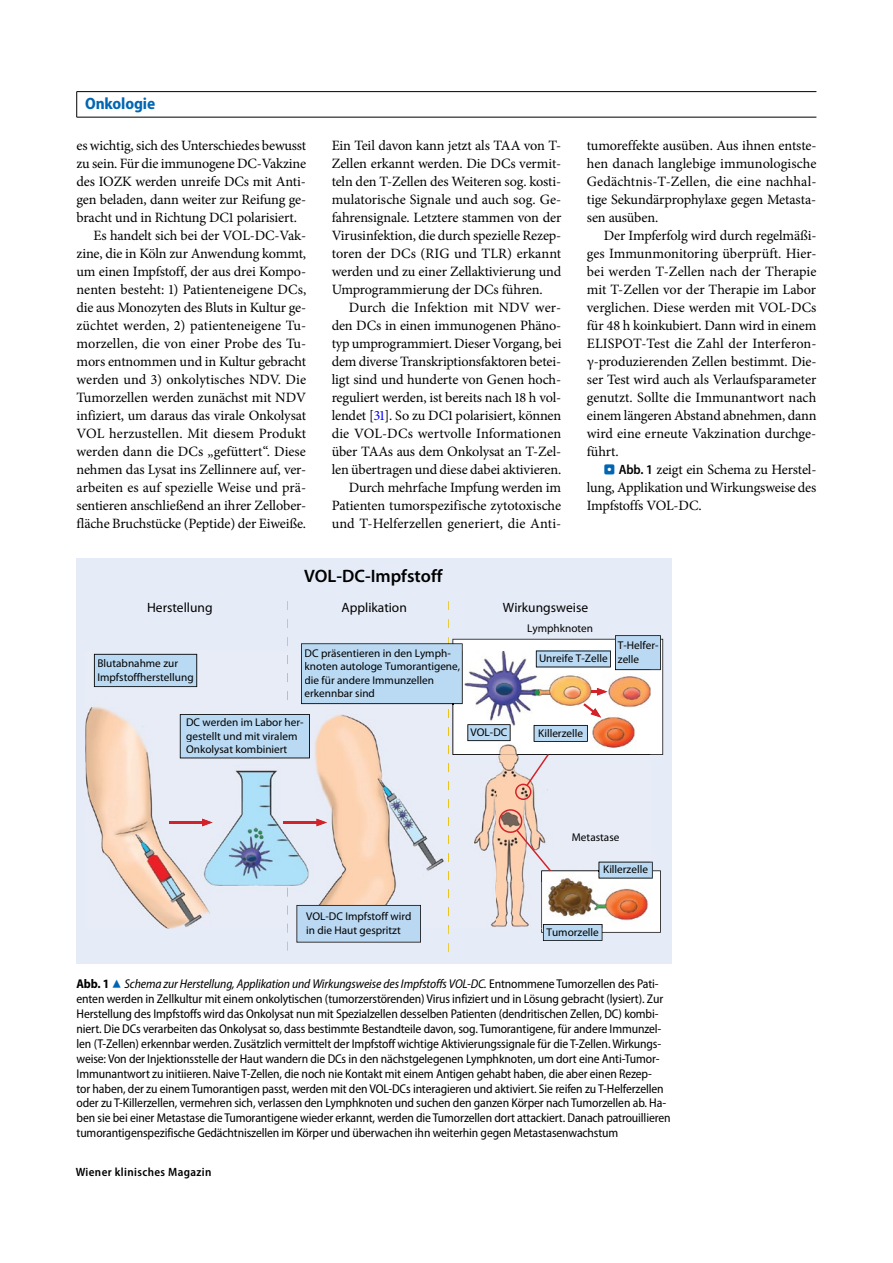
<style>
.page{position:relative;width:893px;height:1263px;background:#fff}
.page>*{position:absolute;margin:0;border:0;box-sizing:border-box;transform-origin:0 0}
.t1{font:600 18px "Myriad Pro";color:#000}
.t2{font:16.5px "Myriad Pro Bold Semi Cn 3";letter-spacing:-.005em;color:#0066b3}
.t3{font:14.25px/18px "Minion Pro";letter-spacing:-.01em;color:#000;text-align:justify}
.t4{font:13.5px "Myriad Pro";color:#000}
.t5{font:semi-condensed 12.75px/15px "Myriad Pro";letter-spacing:-.01em;color:#000}
.t6{font:12px "Myriad Pro Semibold Semi Cn 3";letter-spacing:.03em;color:#000}
.t7{font:11.25px/13.5px "Myriad Pro";color:#000}
.s1{color:#00f}
.s2{font-family:"Blik Buttons";font-size:13.5px;color:#0066b3}
.s3{font-family:"Myriad Pro";font-weight:600;font-stretch:semi-condensed;font-size:13.5px}
.s4{font-weight:700}
.s5{font-family:"Blik Buttons";font-stretch:normal;font-size:13.5px;color:#0066b3}
.s6{font-style:italic}
.s7{font-family:"Myriad Pro";font-weight:600;font-stretch:semi-condensed;font-size:18px}
</style>
<div class="page">
<div style="left:77px;top:558px;width:595px;height:406px;background:#e6ecf7"></div>
<img style="left:85px;top:654px;width:9px;height:158px">
<svg style="left:94px;top:635px;width:569px;height:317px"></svg>
<hr style="left:77px;top:91px;width:739px;height:1px;background:#000">
<svg style="left:76px;top:92px;width:1px;height:25px"></svg>
<hr style="left:77px;top:117px;width:739px;height:1px;background:#000">
<p class="t2" style="left:85px;top:95px;width:72px">Onkologie</p>
<p class="t3" style="left:77px;top:136px;width:231px">es wichtig, sich des Unterschiedes bewusst</p>
<p class="t3" style="left:77px;top:154px;width:231px">zu sein. Für die immunogene DC-Vakzine</p>
<p class="t3" style="left:77px;top:172px;width:231px">des IOZK werden unreife DCs mit Anti-</p>
<p class="t3" style="left:77px;top:190px;width:231px">gen beladen, dann weiter zur Reifung ge-</p>
<p class="t3" style="left:77px;top:208px;width:222px">bracht und in Richtung DC1 polarisiert.</p>
<p class="t3" style="left:94px;top:226px;width:214px">Es handelt sich bei der VOL-DC-Vak-</p>
<p class="t3" style="left:77px;top:244px;width:231px">zine, die in Köln zur Anwendung kommt,</p>
<p class="t3" style="left:77px;top:262px;width:231px">um einen Impfstoff, der aus drei Kompo-</p>
<p class="t3" style="left:77px;top:280px;width:231px">nenten besteht: 1) Patienteneigene DCs,</p>
<p class="t3" style="left:77px;top:298px;width:231px">die aus Monozyten des Bluts in Kultur ge-</p>
<p class="t3" style="left:77px;top:316px;width:231px">züchtet werden, 2) patienteneigene Tu-</p>
<p class="t3" style="left:77px;top:334px;width:231px">morzellen, die von einer Probe des Tu-</p>
<p class="t3" style="left:77px;top:352px;width:231px">mors entnommen und in Kultur gebracht</p>
<p class="t3" style="left:77px;top:370px;width:231px">werden und 3) onkolytisches NDV. Die</p>
<p class="t3" style="left:77px;top:388px;width:231px">Tumorzellen werden zunächst mit NDV</p>
<p class="t3" style="left:77px;top:406px;width:231px">infiziert, um daraus das virale Onkolysat</p>
<p class="t3" style="left:77px;top:424px;width:231px">VOL herzustellen. Mit diesem Produkt</p>
<p class="t3" style="left:77px;top:442px;width:231px">werden dann die DCs „gefüttert“. Diese</p>
<p class="t3" style="left:77px;top:460px;width:231px">nehmen das Lysat ins Zellinnere auf, ver-</p>
<p class="t3" style="left:77px;top:478px;width:231px">arbeiten es auf spezielle Weise und prä-</p>
<p class="t3" style="left:77px;top:496px;width:231px">sentieren anschließend an ihrer Zellober-</p>
<p class="t3" style="left:77px;top:514px;width:231px">fläche Bruchstücke (Peptide) der Eiweiße.</p>
<p class="t3" style="left:332px;top:136px;width:231px">Ein Teil davon kann jetzt als TAA von T-Zellen erkannt werden. Die DCs vermit&shy;teln den T-Zellen des Weiteren sog. kosti&shy;mulatorische Signale und auch sog. Ge&shy;fahrensignale. Letztere stammen von der Virusinfektion, die durch spezielle Rezep&shy;toren der DCs (RIG und TLR) erkannt werden und zu einer Zellaktivierung und Umprogrammierung der DCs führen.</p>
<p class="t3" style="left:332px;top:298px;width:231px;text-align:right">Durch die Infektion mit NDV wer&shy;den DCs in einen immunogenen Phäno&shy;typ umprogrammiert. Dieser Vorgang, bei dem diverse Transkriptionsfaktoren betei&shy;ligt sind und hunderte von Genen hoch&shy;reguliert werden, ist bereits nach 18 h vol&shy;lendet [<span class="s1">31</span>]. So zu DC1 polarisiert, können die VOL-DCs wertvolle Informationen über TAAs aus dem Onkolysat an T-Zel&shy;len übertragen und diese dabei aktivieren.<br>Durch mehrfache Impfung werden im Patienten tumorspezifische zytotoxische und T-Helferzellen generiert, die Anti-</p>
<p class="t1" style="left:304px;top:564px;width:140px">VOL-DC-Impfstoff</p>
<p class="t3" style="left:587px;top:136px;width:231px">tumoreffekte ausüben. Aus ihnen entste&shy;hen danach langlebige immunologische Gedächtnis-T-Zellen, die eine nachhal&shy;tige Sekundärprophylaxe gegen Metasta&shy;sen ausüben.</p>
<p class="t3" style="left:587px;top:226px;width:231px;text-indent:17px">Der Impferfolg wird durch regelmäßi&shy;ges Immunmonitoring überprüft. Hier&shy;bei werden T-Zellen nach der Therapie mit T-Zellen vor der Therapie im Labor verglichen. Diese werden mit VOL-DCs für 48 h koinkubiert. Dann wird in einem ELISPOT-Test die Zahl der Interferon&shy;γ-produzierenden Zellen bestimmt. Die&shy;ser Test wird auch als Verlaufsparameter genutzt. Sollte die Immunantwort nach einem längeren Abstand abnehmen, dann wird eine erneute Vakzination durchge&shy;führt.</p>
<p class="t3" style="left:587px;top:460px;width:231px;text-indent:17px"><span class="s2">.</span> <span class="s3">Abb. 1</span> zeigt ein Schema zu Herstel&shy;lung, Applikation und Wirkungsweise des Impfstoffs VOL-DC.</p>
<p class="t4" style="left:147px;top:599px;width:67px">Herstellung</p>
<p class="t4" style="left:342px;top:599px;width:67px">Applikation</p>
<p class="t4" style="left:503px;top:599px;width:87px">Wirkungsweise</p>
<p class="t7" style="left:527px;top:621px;width:67px">Lymphknoten</p>
<p class="t7" style="left:98px;top:656px;width:98px">Blutabnahme zur<br>Impfstoffherstellung</p>
<p class="t7" style="left:305px;top:646px;width:157px">DC präsentieren in den Lymph&shy;knoten autologe Tumorantigene, die für andere Immunzellen erkennbar sind</p>
<p class="t7" style="left:186px;top:715px;width:119px">DC werden im Labor her&shy;gestellt und mit viralem<br>Onkolysat kombiniert</p>
<p class="t7" style="left:618px;top:638px;width:42px">T-Helfer-</p>
<p class="t7" style="left:539px;top:652px;width:102px">Unreife T-Zelle zelle</p>
<p class="t7" style="left:471px;top:725px;width:38px">VOL-DC</p>
<p class="t7" style="left:538px;top:726px;width:46px">Killerzelle</p>
<p class="t7" style="left:306px;top:909px;width:107px">VOL-DC Impfstoff wird in die Haut gespritzt</p>
<p class="t7" style="left:572px;top:830px;width:49px">Metastase</p>
<p class="t7" style="left:603px;top:863px;width:46px">Killerzelle</p>
<p class="t7" style="left:588px;top:925px;width:7px">ll</p>
<p class="t7" style="left:546px;top:925px;width:54px">Tumorze e</p>
<p class="t5" style="left:77px;top:976px;width:595px"><span class="s4">Abb. 1</span> <span class="s5">8</span> <span class="s6">Schema zur Herstellung, Applikation und Wirkungsweise des Impfstoffs VOL-DC.</span> Entnommene Tumorzellen des Pati&shy;enten werden in Zellkultur mit einem onkolytischen (tumorzerstörenden) Virus infiziert und in Lösung gebracht (lysiert). Zur Herstellung des Impfstoffs wird das Onkolysat nun mit Spezialzellen desselben Patienten (dendritischen Zellen, DC) kombi&shy;niert. Die DCs verarbeiten das Onkolysat so, dass bestimmte Bestandteile davon, sog. Tumorantigene, für andere Immunzel&shy;len (T-Zellen) erkennbar werden. Zusätzlich vermittelt der Impfstoff wichtige Aktivierungssignale für die T-Zellen. Wirkungs&shy;weise: Von der Injektionsstelle der Haut wandern die DCs in den nächstgelegenen Lymphknoten, um dort eine Anti-Tumor-Immunantwort zu initiieren. Naive T-Zellen, die noch nie Kontakt mit einem Antigen gehabt haben, die aber einen Rezep-<br>tor haben, der zu einem Tumorantigen passt, werden mit den VOL-DCs interagieren und aktiviert. Sie reifen zu T-Helferzellen oder zu T-Killerzellen, vermehren sich, verlassen den Lymphknoten und suchen den ganzen Körper nach Tumorzellen ab. Ha&shy;ben sie bei einer Metastase die Tumorantigene wieder erkannt, werden die Tumorzellen dort attackiert. Danach patrouillieren tumorantigenspezifische Gedächtniszellen im Körper und überwachen ihn weiterhin gegen Metastasenwachstum</p>
<p class="t6" style="left:59px;top:1165px;width:154px"><span class="s7">6</span> Wiener klinisches Magazin</p>
</div>
